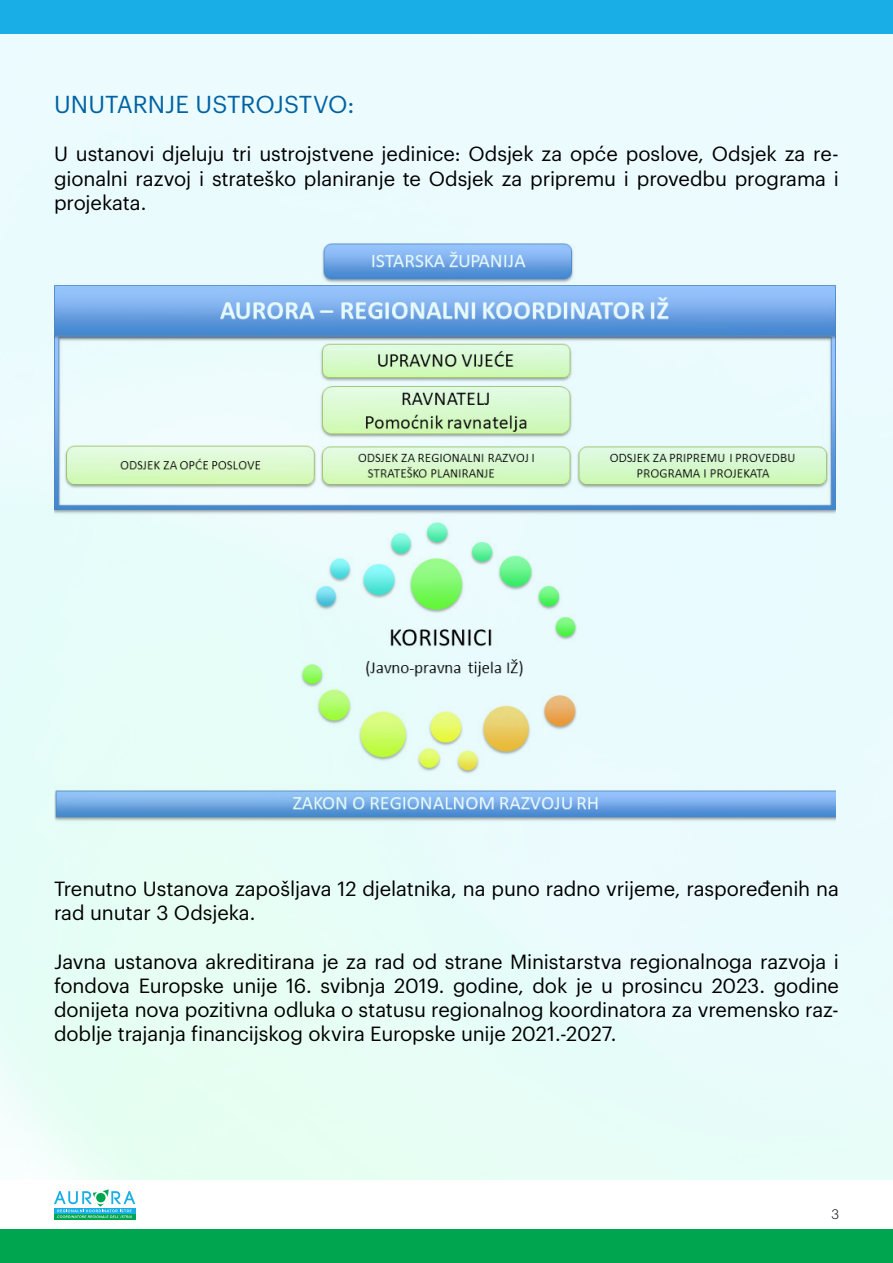
<style>
.page{position:relative;width:893px;height:1263px;background:#fff}
.page>*{position:absolute;margin:0;border:0;box-sizing:border-box;transform-origin:0 0}
.t1{font:24px "Graphik";color:#0062a3}
.t2{font:20.1px/24.2px "Graphik";letter-spacing:-.01em;color:#000;text-align:justify}
.t3{font:300 13.5px "Graphik";color:#000}
</style>
<div class="page">
<div style="left:0;top:1229px;width:893px;height:34px;background:#00a64f"></div>
<div style="left:54px;top:1214px;width:81px;height:5px;background:#00a64f"></div>
<svg style="left:54px;top:1189px;width:81px;height:29px"></svg>
<div style="left:0;top:0;width:893px;height:34px;background:#19afe6"></div>
<img style="left:0;top:34px;width:893px;height:1146px">
<img style="left:54px;top:238px;width:781px;height:586px">
<p class="t1" style="left:54px;top:86px;width:302px">UNUTARNJE USTROJSTVO:</p>
<p class="t2" style="left:54px;top:140px;width:786px">U ustanovi djeluju tri ustrojstvene jedinice: Odsjek za opće poslove, Odsjek za re&shy;gionalni razvoj i strateško planiranje te Odsjek za pripremu i provedbu programa i projekata.</p>
<p class="t2" style="left:54px;top:875px;width:786px">Trenutno Ustanova zapošljava 12 djelatnika, na puno radno vrijeme, raspoređenih na rad unutar 3 Odsjeka.</p>
<p class="t2" style="left:54px;top:948px;width:786px">Javna ustanova akreditirana je za rad od strane Ministarstva regionalnoga razvoja i fondova Europske unije 16. svibnja 2019. godine, dok je u prosincu 2023. godine donijeta nova pozitivna odluka o statusu regionalnog koordinatora za vremensko raz&shy;doblje trajanja financijskog okvira Europske unije 2021.-2027.</p>
<p class="t3" style="left:831px;top:1205px;width:9px">3</p>
</div>
